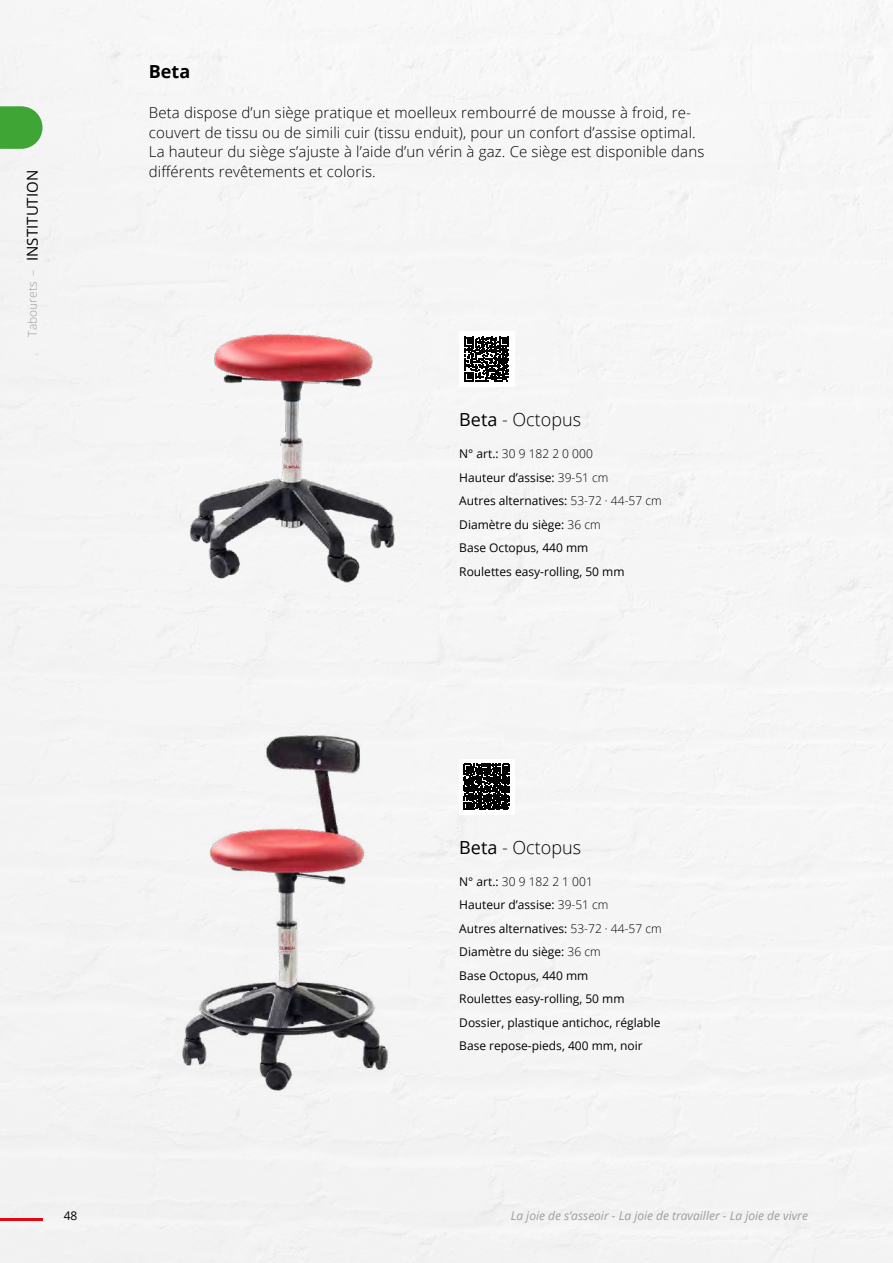
<style>
.page{position:relative;width:893px;height:1263px;background:#f5f5f5}
.page>*{position:absolute;margin:0;border:0;box-sizing:border-box;transform-origin:0 0}
.t1{font:300 18px "Open Sans";color:#000}
.t2{font:700 18px "Open Sans";color:#000}
.t3{font:300 15px/19.5px "Open Sans";letter-spacing:.01em;color:#000}
.t4{font:15px "Open Sans";color:#000}
.t5{font:12px/23.5px "Open Sans";color:#000}
.t6{font:italic 12px "Open Sans";color:#9d9d9c}
.t7{font:300 12px "Open Sans";color:#9d9d9c}
.s1{font-weight:400}
.s2{font-weight:300}
</style>
<div class="page">
<svg style="left:0;top:106px;width:43px;height:43px"></svg>
<hr style="left:0;top:1218px;width:43px;height:2px;background:#e30613">
<img style="left:162px;top:329px;width:255px;height:260px">
<img style="left:162px;top:732px;width:251px;height:360px">
<div style="left:459px;top:759px;width:55px;height:55px;background:#fff"></div>
<div style="left:459px;top:331px;width:55px;height:56px;background:#fff"></div>
<svg style="left:464px;top:764px;width:46px;height:46px"></svg>
<svg style="left:465px;top:337px;width:44px;height:44px"></svg>
<p class="t4" style="left:22px;top:261px;width:92px;rotate:-90deg">INSTITUTION</p>
<p class="t7" style="left:24px;top:336px;width:69px;rotate:-90deg">Tabourets –</p>
<h1 class="t2" style="left:149px;top:58px;width:43px">Beta</h1>
<p class="t3" style="left:149px;top:103px;width:557px">Beta dispose d’un siège pratique et moelleux rembourré de mousse à froid, re&shy;couvert de tissu ou de simili cuir (tissu enduit), pour un confort d’assise optimal.<br>La hauteur du siège s’ajuste à l’aide d’un vérin à gaz. Ce siège est disponible dans différents revêtements et coloris.</p>
<h1 class="t1" style="left:459px;top:407px;width:123px"><span class="s1">Beta</span> - Octopus</h1>
<p class="t5" style="left:459px;top:442px;width:204px">N° art.: <span class="s2">30 9 182 2 0 000<br></span>Hauteur d’assise: <span class="s2">39-51 cm<br></span>Autres alternatives: <span class="s2">53-72 · 44-57 cm<br></span>Diamètre du siège: <span class="s2">36 cm<br></span>Base Octopus, 440 mm<br>Roulettes easy-rolling, 50 mm</p>
<h1 class="t1" style="left:459px;top:835px;width:123px"><span class="s1">Beta</span> - Octopus</h1>
<p class="t5" style="left:459px;top:869px;width:204px">N° art.: <span class="s2">30 9 182 2 1 001<br></span>Hauteur d’assise: <span class="s2">39-51 cm<br></span>Autres alternatives: <span class="s2">53-72 · 44-57 cm<br></span>Diamètre du siège: <span class="s2">36 cm<br></span>Base Octopus, 440 mm<br>Roulettes easy-rolling, 50 mm<br>Dossier, plastique antichoc, réglable<br>Base repose-pieds, 400 mm, noir</p>
<p class="t5" style="left:64px;top:1203px;width:15px">48</p>
<p class="t6" style="left:511px;top:1207px;width:299px">La joie de s’asseoir - La joie de travailler - La joie de vivre</p>
</div>
